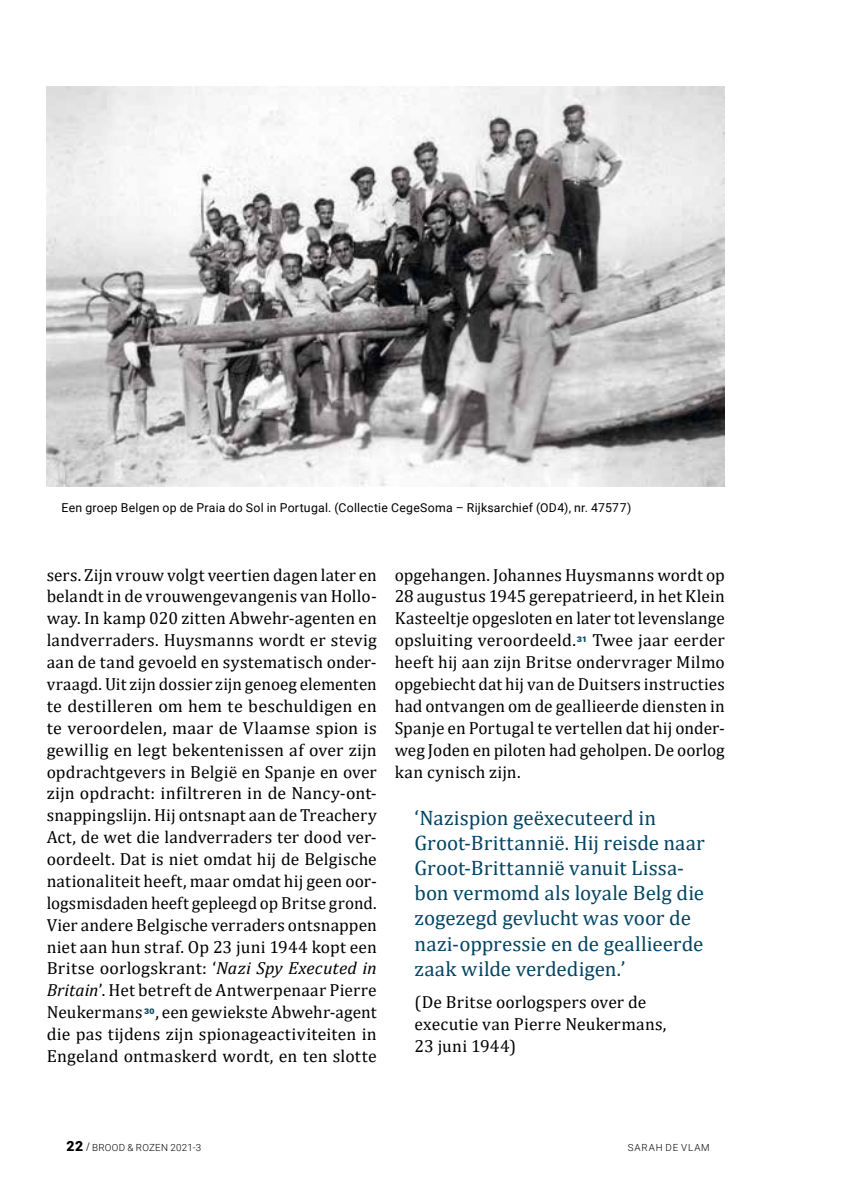
<style>
.page{position:relative;width:844px;height:1191px;background:#fff}
.page>*{position:absolute;margin:0;border:0;box-sizing:border-box;transform-origin:0 0}
.t1{font:21px/25.2px "Cambria";color:#044563}
.t2{font:17.5px/21.9px "Cambria";letter-spacing:.005em;color:#000;text-align:justify}
.t3{font:12.25px "Roboto";letter-spacing:.02em;color:#000}
.t4{font:300 9.8px "Roboto";letter-spacing:.03em;color:#000}
.t5{font:300 9.8px "Roboto";letter-spacing:.085em;color:#000}
.t6{font:900 7.7px "Zurich BT";color:#044563}
.s1{font-style:italic}
.s2{font-weight:900;font-size:14px}
.s3{font-family:"Zurich BT";font-weight:400;font-size:10.5px}
</style>
<div class="page">
<img style="left:47px;top:87px;width:677px;height:400px">
<p class="t3" style="left:62px;top:499px;width:571px">Een groep Belgen op de Praia do Sol in Portugal. (Collectie CegeSoma – Rijksarchief (OD4), nr. 47577)</p>
<p class="t2" style="left:47px;top:563px;width:331px">sers. Zijn vrouw volgt veertien dagen later en belandt in de vrouwengevangenis van Hollo&shy;way. In kamp 020 zitten Abwehr-agenten en landverraders. Huysmanns wordt er stevig aan de tand gevoeld en systematisch onder&shy;vraagd. Uit zijn dossier zijn genoeg elementen te destilleren om hem te beschuldigen en te veroordelen, maar de Vlaamse spion is gewillig en legt bekentenissen af over zijn opdrachtgevers in België en Spanje en over zijn opdracht: infiltreren in de Nancy-ont&shy;snappingslijn. Hij ontsnapt aan de Treachery Act, de wet die landverraders ter dood ver&shy;oordeelt. Dat is niet omdat hij de Belgische nationaliteit heeft, maar omdat hij geen oor&shy;logsmisdaden heeft gepleegd op Britse grond.<br>Vier andere Belgische verraders ontsnappen niet aan hun straf. Op 23 juni 1944 kopt een Britse oorlogskrant: ‘<span class="s1">Nazi Spy Executed in Britain</span>’. Het betreft de Antwerpenaar Pierre Neukermans</p>
<p class="t2" style="left:47px;top:1001px;width:331px;text-indent:109px">, een gewiekste Abwehr-agent die pas tijdens zijn spionageactiviteiten in Engeland ontmaskerd wordt, en ten slotte</p>
<p class="t6" style="left:144px;top:1006px;width:12px">30</p>
<p class="t2" style="left:394px;top:563px;width:331px">opgehangen. Johannes Huysmanns wordt op 28 augustus 1945 gerepatrieerd, in het Klein Kasteeltje opgesloten en later tot levenslange opsluiting veroordeeld.</p>
<p class="t2" style="left:394px;top:629px;width:331px;text-indent:198px">Twee jaar eerder heeft hij aan zijn Britse ondervrager Milmo opgebiecht dat hij van de Duitsers instructies had ontvangen om de geallieerde diensten in Spanje en Portugal te vertellen dat hij onder&shy;weg Joden en piloten had geholpen. De oorlog kan cynisch zijn.</p>
<p class="t1" style="left:414px;top:804px;width:292px">‘Nazispion geëxecuteerd in<br>Groot-Brittannië. Hij reisde naar<br>Groot-Brittannië vanuit Lissa&shy;bon vermomd als loyale Belg die zogezegd gevlucht was voor de nazi-oppressie en de geallieerde zaak wilde verdedigen.’</p>
<p class="t2" style="left:414px;top:991px;width:253px;text-align:left">(De Britse oorlogspers over de executie van Pierre Neukermans,<br>23 juni 1944)</p>
<p class="t6" style="left:576px;top:634px;width:12px">31</p>
<p class="t4" style="left:66px;top:1140px;width:136px"><span class="s2">22</span> <span class="s3">/</span> BROOD &amp; ROZEN 2021-3</p>
<p class="t5" style="left:627px;top:1140px;width:83px">SARAH DE VLAM</p>
</div>
